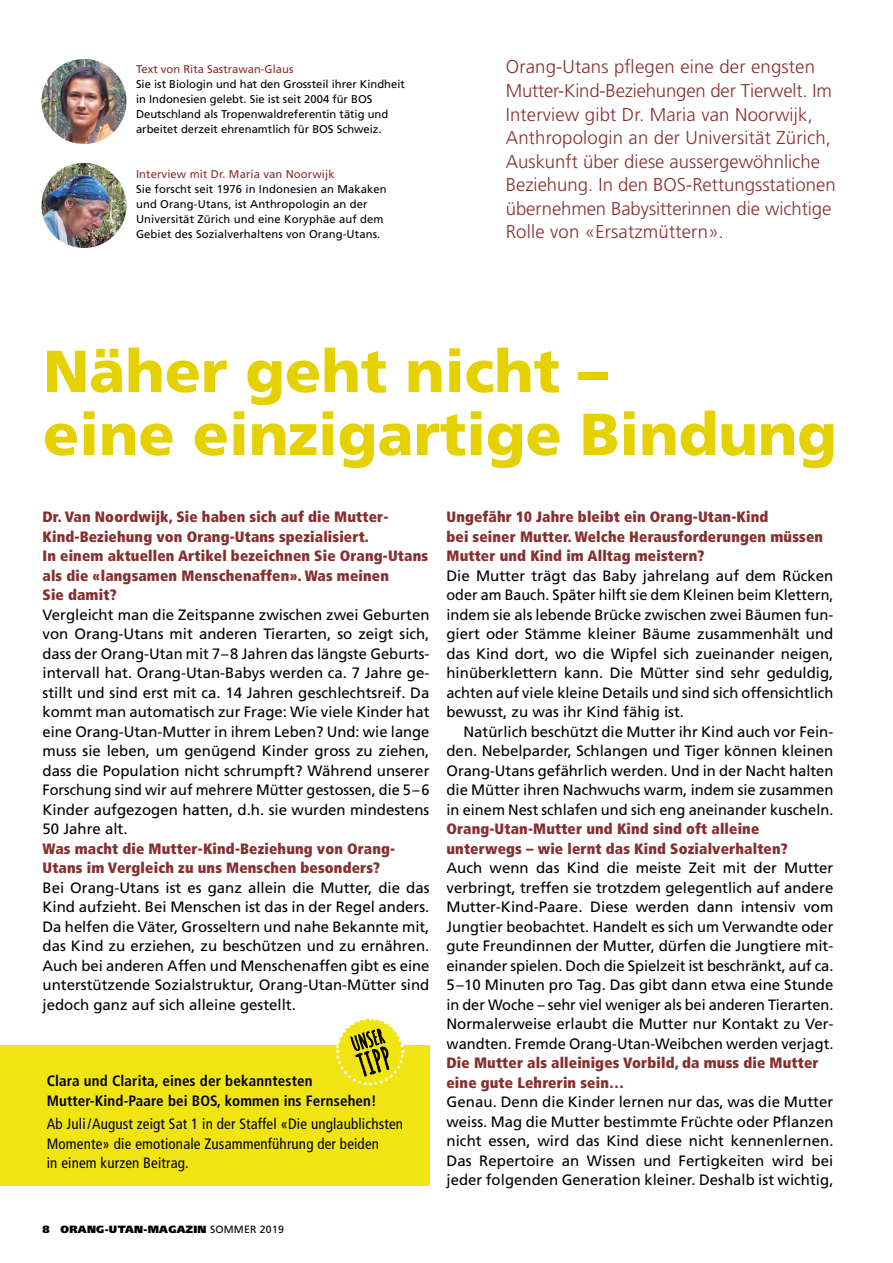
<style>
.page{position:relative;width:893px;height:1263px;background:#fff}
.page>*{position:absolute;margin:0;border:0;box-sizing:border-box;transform-origin:0 0}
.t1{font:900 59.25px/63px "Frutiger LT Pro";color:#e6d100}
.t2{font:300 18.6px/23.5px "Frutiger LT Pro";color:#872f2f}
.t3{font:15px/19.5px "Frutiger LT Pro";color:#000;text-align:justify}
.t4{font:900 condensed 15px/19.5px "Frutiger LT Pro";letter-spacing:.01em;color:#872f2f}
.t5{font:condensed 15px/19.5px "Frutiger LT Pro";letter-spacing:.01em;color:#000}
.t6{font:700 condensed 15px/19.5px "Frutiger LT Pro";letter-spacing:.01em;color:#000}
.t7{font:11.25px/15px "Frutiger LT Pro";color:#000}
.t8{font:11.25px "Frutiger LT Pro";letter-spacing:.01em;color:#872f2f}
.t9{font:900 10.5px "Frutiger LT Pro";letter-spacing:.03em;color:#000}
.s1{font-weight:400}
</style>
<div class="page">
<div style="left:0;top:1045px;width:429px;height:140px;background:#f1e413"></div>
<svg style="left:336px;top:1018px;width:69px;height:68px"></svg>
<img style="left:41px;top:163px;width:85px;height:85px;border-radius:43px">
<img style="left:41px;top:59px;width:85px;height:85px;border-radius:43px">
<p class="t8" style="left:136px;top:62px;width:159px">Text von Rita Sastrawan-Glaus</p>
<p class="t7" style="left:136px;top:76px;width:270px">Sie ist Biologin und hat den Grossteil ihrer Kindheit in Indonesien gelebt. Sie ist seit 2004 für BOS Deutschland als Tropenwaldreferentin tätig und arbeitet derzeit ehrenamtlich für BOS Schweiz.</p>
<p class="t8" style="left:136px;top:167px;width:200px">Interview mit Dr. Maria van Noorwijk</p>
<p class="t7" style="left:136px;top:181px;width:252px">Sie forscht seit 1976 in Indonesien an Makaken und Orang-Utans, ist Anthropologin an der Universität Zürich und eine Koryphäe auf dem Gebiet des Sozialverhaltens von Orang-Utans.</p>
<p class="t2" style="left:506px;top:55px;width:332px">Orang-Utans pflegen eine der engsten Mutter-Kind-Beziehungen der Tierwelt. Im Interview gibt Dr. Maria van Noorwijk, Anthropologin an der Universität Zürich, Auskunft über diese aussergewöhnliche Beziehung. In den BOS-Rettungsstationen übernehmen Babysitterinnen die wichtige Rolle von «Ersatzmüttern».</p>
<h1 class="t1" style="left:43px;top:340px;width:795px">Näher geht nicht –<br>eine einzigartige Bindung</h1>
<p class="t4" style="left:43px;top:507px;width:387px">Dr. Van Noordwijk, Sie haben sich auf die Mutter-Kind-Beziehung von Orang-Utans spezialisiert.<br>In einem aktuellen Artikel bezeichnen Sie Orang-Utans als die «langsamen Menschenaffen». Was meinen<br>Sie damit?</p>
<p class="t3" style="left:43px;top:605px;width:388px">Vergleicht man die Zeitspanne zwischen zwei Geburten von Orang-Utans mit anderen Tierarten, so zeigt sich, dass der Orang-Utan mit 7–8 Jahren das längste Geburts&shy;intervall hat. Orang-Utan-Babys werden ca. 7 Jahre ge&shy;stillt und sind erst mit ca. 14 Jahren geschlechtsreif. Da kommt man automatisch zur Frage: Wie viele Kinder hat eine Orang-Utan-Mutter in ihrem Leben? Und: wie lange muss sie leben, um genügend Kinder gross zu ziehen, dass die Population nicht schrumpft? Während unserer Forschung sind wir auf mehrere Mütter gestossen, die 5–6<br>Kinder aufgezogen hatten, d.h. sie wurden mindestens 50 Jahre alt.</p>
<p class="t4" style="left:43px;top:838px;width:354px">Was macht die Mutter-Kind-Beziehung von Orang-<br>Utans im Vergleich zu uns Menschen besonders?</p>
<p class="t3" style="left:43px;top:878px;width:388px">Bei Orang-Utans ist es ganz allein die Mutter, die das Kind aufzieht. Bei Menschen ist das in der Regel anders.<br>Da helfen die Väter, Grosseltern und nahe Bekannte mit, das Kind zu erziehen, zu beschützen und zu ernähren.<br>Auch bei anderen Affen und Menschenaffen gibt es eine unterstützende Sozialstruktur, Orang-Utan-Mütter sind jedoch ganz auf sich alleine gestellt.</p>
<p class="t6" style="left:47px;top:1071px;width:331px">Clara und Clarita, eines der bekanntesten<br>Mutter-Kind-Paare bei BOS, kommen ins Fernsehen!</p>
<p class="t5" style="left:47px;top:1114px;width:358px">Ab Juli/August zeigt Sat 1 in der Staffel «Die unglaublichsten<br>Momente» die emotionale Zusammenführung der beiden<br>in einem kurzen Beitrag.</p>
<p class="t9" style="left:43px;top:1223px;width:243px">8 ORANG-UTAN-MAGAZIN <span class="s1">SOMMER 2019</span></p>
<p class="t4" style="left:446px;top:507px;width:378px">Ungefähr 10 Jahre bleibt ein Orang-Utan-Kind<br>bei seiner Mutter. Welche Herausforderungen müssen<br>Mutter und Kind im Alltag meistern?</p>
<p class="t3" style="left:446px;top:566px;width:388px">Die Mutter trägt das Baby jahrelang auf dem Rücken oder am Bauch. Später hilft sie dem Kleinen beim Klettern, indem sie als lebende Brücke zwischen zwei Bäumen fun&shy;giert oder Stämme kleiner Bäume zusammenhält und das Kind dort, wo die Wipfel sich zueinander neigen, hinüberklettern kann. Die Mütter sind sehr geduldig, achten auf viele kleine Details und sind sich offensichtlich bewusst, zu was ihr Kind fähig ist.</p>
<p class="t3" style="left:446px;top:722px;width:388px;text-indent:17px">Natürlich beschützt die Mutter ihr Kind auch vor Fein&shy;den. Nebelparder, Schlangen und Tiger können kleinen Orang-Utans gefährlich werden. Und in der Nacht halten die Mütter ihren Nachwuchs warm, indem sie zusammen in einem Nest schlafen und sich eng aneinander kuscheln.</p>
<p class="t4" style="left:446px;top:819px;width:343px">Orang-Utan-Mutter und Kind sind oft alleine unterwegs – wie lernt das Kind Sozialverhalten?</p>
<p class="t3" style="left:446px;top:858px;width:388px">Auch wenn das Kind die meiste Zeit mit der Mutter verbringt, treffen sie trotzdem gelegentlich auf andere Mutter-Kind-Paare. Diese werden dann intensiv vom Jungtier beobachtet. Handelt es sich um Verwandte oder gute Freundinnen der Mutter, dürfen die Jungtiere mit&shy;einander spielen. Doch die Spielzeit ist beschränkt, auf ca.<br>5–10 Minuten pro Tag. Das gibt dann etwa eine Stunde in der Woche – sehr viel weniger als bei anderen Tierarten.<br>Normalerweise erlaubt die Mutter nur Kontakt zu Ver&shy;wandten. Fremde Orang-Utan-Weibchen werden verjagt.</p>
<p class="t4" style="left:446px;top:1053px;width:374px">Die Mutter als alleiniges Vorbild, da muss die Mutter eine gute Lehrerin sein…</p>
<p class="t3" style="left:446px;top:1092px;width:388px">Genau. Denn die Kinder lernen nur das, was die Mutter weiss. Mag die Mutter bestimmte Früchte oder Pflanzen nicht essen, wird das Kind diese nicht kennenlernen.<br>Das Repertoire an Wissen und Fertigkeiten wird bei jeder folgenden Generation kleiner. Deshalb ist wichtig,</p>
</div>
